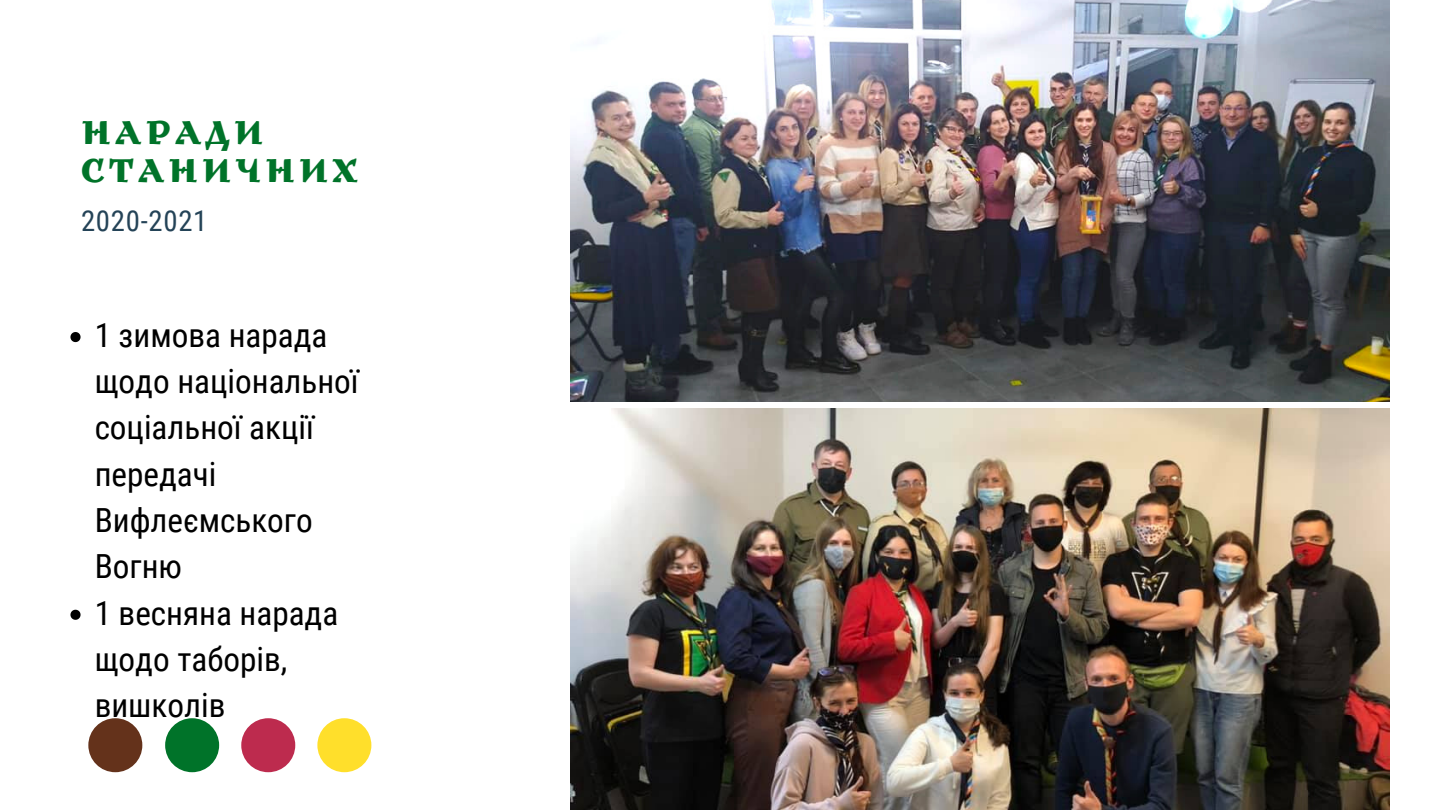
<style>
.page{position:relative;width:1440px;height:810px;background:#fff}
.page>*{position:absolute;margin:0;border:0;box-sizing:border-box;transform-origin:0 0}
.t1{font:34.4px/38.2px "Plast";letter-spacing:.105em;color:#007329}
.t2{font:33.2px/46.3px "Roboto Condensed";color:#000}
.t3{font:28.8px "Roboto Condensed";letter-spacing:.025em;color:#244357}
</style>
<div class="page">
<img style="left:570px;top:0;width:819px;height:401px">
<img style="left:570px;top:409px;width:819px;height:401px">
<svg style="left:70px;top:332px;width:11px;height:10px"></svg>
<svg style="left:70px;top:610px;width:11px;height:10px"></svg>
<div style="left:165px;top:718px;width:54px;height:54px;background:#007329;border-radius:50%"></div>
<div style="left:241px;top:718px;width:54px;height:54px;background:#bd2b4e;border-radius:50%"></div>
<div style="left:317px;top:718px;width:54px;height:54px;background:#ffdf2b;border-radius:50%"></div>
<div style="left:88px;top:718px;width:54px;height:54px;background:#64321b;border-radius:50%"></div>
<p class="t1" style="left:81px;top:117px;width:279px">НАРАДИ<br>СТАНИЧНИХ</p>
<p class="t3" style="left:81px;top:204px;width:128px">2020-2021</p>
<p class="t2" style="left:95px;top:312px;width:266px">1 зимова нарада щодо національної соціальної акції передачі<br>Вифлеємського<br>Вогню<br>1 весняна нарада щодо таборів, вишколів</p>
</div>
